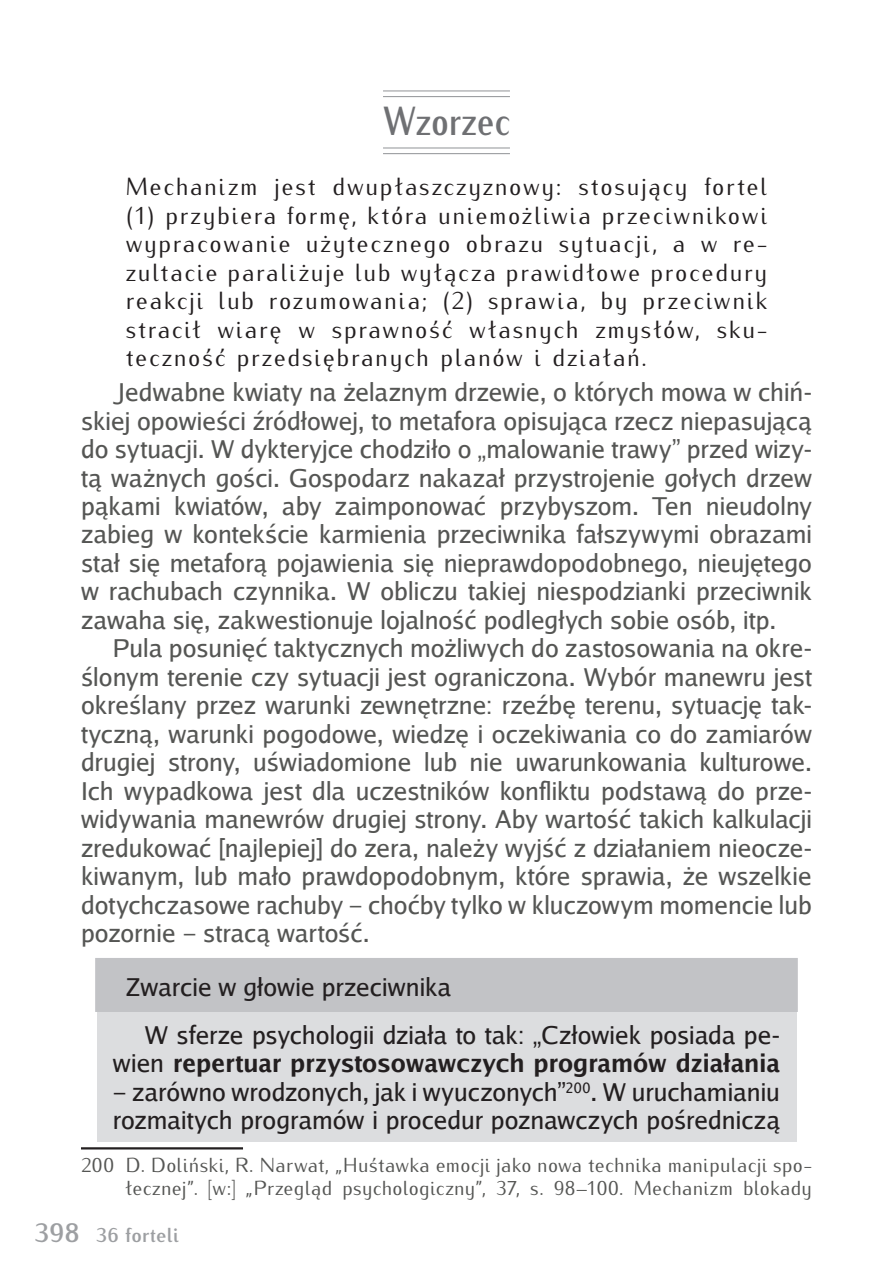
<style>
.page{position:relative;width:893px;height:1276px;background:#fff}
.page>*{position:absolute;margin:0;border:0;box-sizing:border-box;transform-origin:0 0}
.Heading_1__Sekcje__N{font:500 40.5px "Iwona Cond";color:#6f7073}
.ANALIZA_Tekst{font:24.75px/28.3px "Luxi Sans";color:#555654;text-align:justify}
.Analiza__ISTOTA{font:24.75px/28.3px "Iwona";letter-spacing:.065em;color:#231f20;text-align:justify}
.RAMKA3_final{font:24.75px/28.6px "Luxi Sans";color:#231f20;text-align:right}
.RAMKA_TITLE_final{font:24.75px "Luxi Sans";color:#231f20}
.Footnote{font:20.25px/23.2px "Iwona";letter-spacing:.01em;color:#555654;text-align:right}
.t1{font:700 20.25px "Iwona";letter-spacing:.01em;color:#9d9fa2}
.s1{font-weight:700}
.s2{font-size:27px}
</style>
<div class="page">
<div style="left:97px;top:989px;width:699px;height:153px;background:#dcdddf"></div>
<hr style="left:383px;top:147px;width:127px;height:2px;background:#9d9fa2">
<hr style="left:383px;top:153px;width:127px;height:1px;background:#9d9fa2">
<hr style="left:383px;top:90px;width:127px;height:1px;background:#9d9fa2">
<hr style="left:383px;top:96px;width:127px;height:1px;background:#9d9fa2">
<div style="left:95px;top:958px;width:703px;height:54px;background:#c2c3c6"></div>
<hr style="left:81px;top:1147px;width:162px;height:2px;background:#231f20">
<p class="Heading_1__Sekcje__N" style="left:383px;top:90px;width:128px">Wzorzec</p>
<p class="Analiza__ISTOTA" style="left:126px;top:171px;width:643px">Mechanizm jest dwupłaszczyznowy: stosujący fortel (1) przybiera formę, która uniemożliwia przeciwnikowi wypracowanie użytecznego obrazu sytuacji, a w re&shy;zultacie paraliżuje lub wyłącza prawidłowe procedury reakcji lub rozumowania; (2) sprawia, by przeciwnik stracił wiarę w sprawność własnych zmysłów, sku&shy;teczność przedsiębranych planów i działań.</p>
<p class="ANALIZA_Tekst" style="left:81px;top:377px;width:732px;text-indent:32px">Jedwabne kwiaty na żelaznym drzewie, o których mowa w chiń&shy;skiej opowieści źródłowej, to metafora opisująca rzecz niepasującą do sytuacji. W dykteryjce chodziło o „malowanie trawy” przed wizy&shy;tą ważnych gości. Gospodarz nakazał przystrojenie gołych drzew pąkami kwiatów, aby zaimponować przybyszom. Ten nieudolny zabieg w kontekście karmienia przeciwnika fałszywymi obrazami stał się metaforą pojawienia się nieprawdopodobnego, nieujętego w rachubach czynnika. W obliczu takiej niespodzianki przeciwnik zawaha się, zakwestionuje lojalność podległych sobie osób, itp.</p>
<p class="ANALIZA_Tekst" style="left:81px;top:633px;width:732px;text-indent:32px">Pula posunięć taktycznych możliwych do zastosowania na okre&shy;ślonym terenie czy sytuacji jest ograniczona. Wybór manewru jest określany przez warunki zewnętrzne: rzeźbę terenu, sytuację tak&shy;tyczną, warunki pogodowe, wiedzę i oczekiwania co do zamiarów drugiej strony, uświadomione lub nie uwarunkowania kulturowe.<br>Ich wypadkowa jest dla uczestników konfliktu podstawą do prze&shy;widywania manewrów drugiej strony. Aby wartość takich kalkulacji zredukować [najlepiej] do zera, należy wyjść z działaniem nieocze&shy;kiwanym, lub mało prawdopodobnym, które sprawia, że wszelkie dotychczasowe rachuby – choćby tylko w kluczowym momencie lub pozornie – stracą wartość.</p>
<p class="RAMKA_TITLE_final" style="left:126px;top:971px;width:327px">Zwarcie w głowie przeciwnika</p>
<p class="RAMKA3_final" style="left:113px;top:1020px;width:669px">W sferze psychologii działa to tak: „Człowiek posiada pe&shy;wien <span class="s1">repertuar przystosowawczych programów działania</span></p>
<p class="RAMKA3_final" style="left:113px;top:1076px;width:669px;text-align:left">– zarówno wrodzonych, jak i wyuczonych”<sup>200</sup>. W uruchamianiu rozmaitych programów i procedur poznawczych pośredniczą</p>
<p class="Footnote" style="left:81px;top:1151px;width:732px">200 D. Doliński, R. Narwat, „Huśtawka emocji jako nowa technika manipulacji spo&shy;łecznej”. [w:] „Przegląd psychologiczny”, 37, s. 98–100. Mechanizm blokady</p>
<p class="t1" style="left:34px;top:1220px;width:146px"><span class="s2">398</span> 36 forteli</p>
</div>
